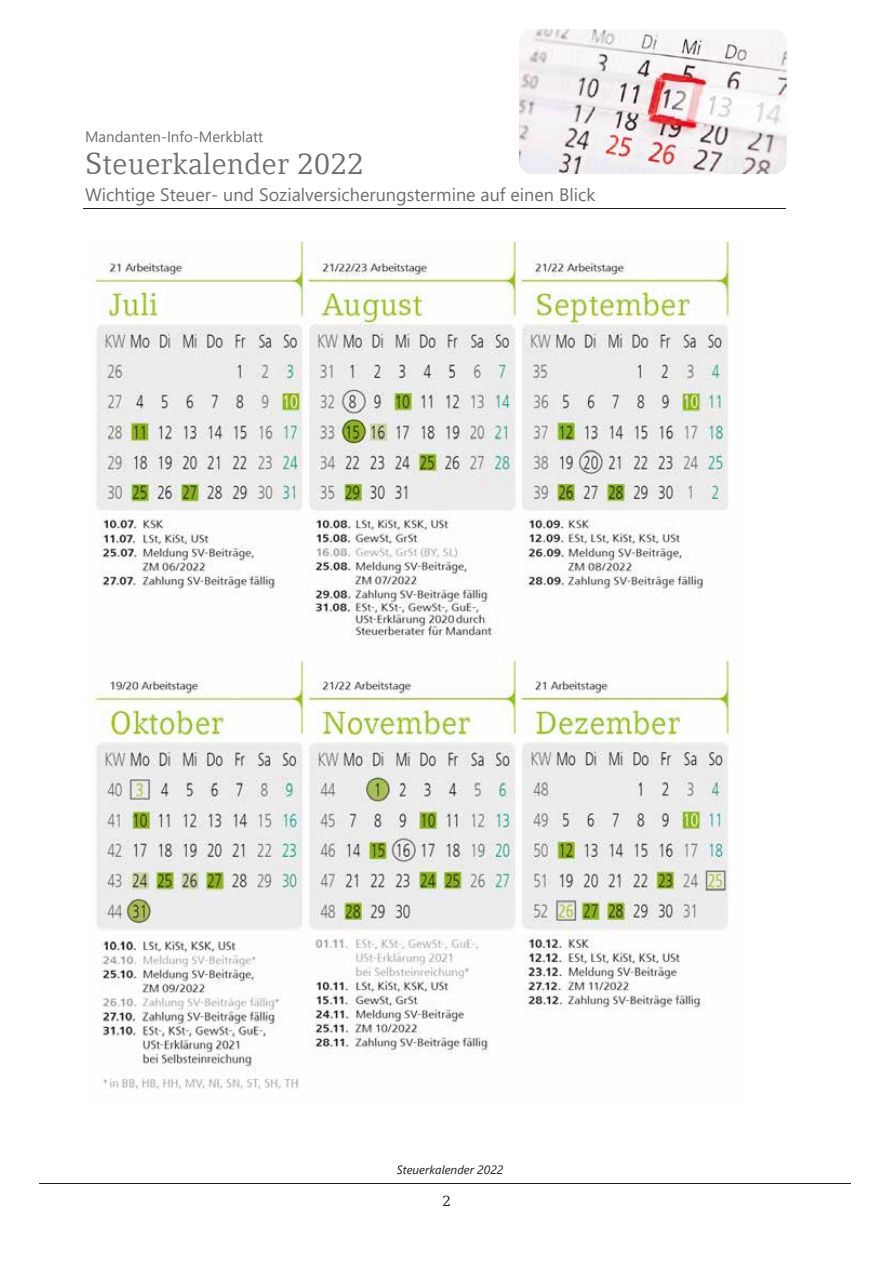
<style>
.page{position:relative;width:893px;height:1263px;background:#fff}
.page>*{position:absolute;margin:0;border:0;box-sizing:border-box;transform-origin:0 0}
.t1{font:30px "Compatil DATEV";color:#6d6e70}
.t2{font:18px "Segoe UI";color:#6d6e70}
.t3{font:15px "Segoe UI";color:#6d6e70}
.t4{font:15px "Compatil DATEV";color:#1d1d1b}
.t5{font:italic 12px "Segoe UI";color:#1d1d1b}
</style>
<div class="page">
<hr style="left:83px;top:208px;width:702px;height:1px;background:#231f20">
<hr style="left:40px;top:1183px;width:811px;height:1px;background:#231f20">
<img style="left:519px;top:29px;width:268px;height:145px">
<img style="left:93px;top:243px;width:646px;height:846px">
<p class="t3" style="left:85px;top:123px;width:180px">Mandanten-Info-Merkblatt</p>
<h1 class="t1" style="left:85px;top:146px;width:280px">Steuerkalender 2022</h1>
<p class="t2" style="left:85px;top:178px;width:512px">Wichtige Steuer- und Sozialversicherungstermine auf einen Blick</p>
<p class="t5" style="left:397px;top:1159px;width:108px">Steuerkalender 2022</p>
<p class="t4" style="left:442px;top:1192px;width:10px">2</p>
</div>
